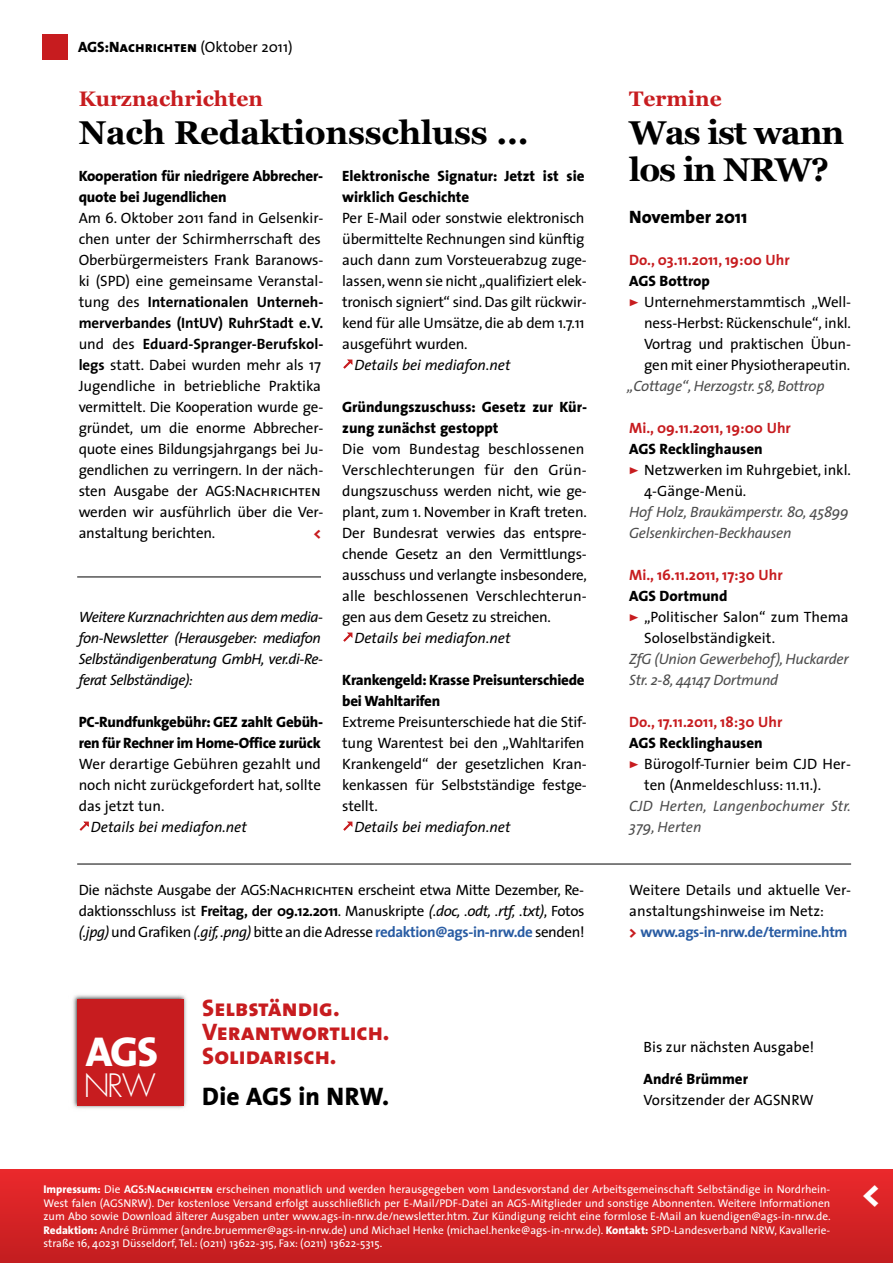
<style>
.page{position:relative;width:893px;height:1263px;background:#fff}
.page>*{position:absolute;margin:0;border:0;box-sizing:border-box;transform-origin:0 0}
.t1{font:800 42px "The Sans";color:#fff}
.t2{font:800 36px "The Sans";color:#fff}
.t3{font:700 33px "Georgia";letter-spacing:-.005em;color:#000}
.t4{font:700 33px/37.5px "Georgia";letter-spacing:-.035em;color:#000}
.t5{font:300 31.5px "Futura";color:#fff}
.t6{font:800 25.5px "The Sans";letter-spacing:.005em;color:#000}
.t7{font:24px/24px "The Sans Extra Bold Caps";color:#c71c1f}
.t8{font:700 21px "Georgia";color:#c71c1f}
.t9{font:800 18px "The Sans";color:#000}
.t10{font:15px/21px "The Sans";letter-spacing:-.01em;color:#000}
.t11{font:800 15px/21px "The Sans";letter-spacing:-.01em;color:#000}
.t12{font:italic 15px/21px "The Sans";letter-spacing:-.02em;color:#4d4d4d}
.t13{font:italic 15px/21px "The Sans";letter-spacing:-.03em;color:#000}
.t14{font:700 15px "The Sans";color:#c71c1f}
.t15{font:italic 15px "The Sans";color:#000}
.t16{font:15px "SPD2002 The Sans";color:#000}
.t17{font:italic 15px/21px "The Sans";color:#4d4d4d}
.t18{font:15px "The Sans Caps";letter-spacing:-.01em;color:#000}
.t19{font:800 15px "The Sans";color:#c71c1f}
.t20{font:11.25px/13.5px "The Sans";color:#fff;text-align:justify}
.s1{font-weight:800}
.s2{font-family:"The Sans Extra Bold Caps"}
.s3{font-weight:700}
.s4{font-family:"The Sans"}
.s5{font-family:"The Sans Caps"}
.s6{font-style:italic}
.s7{font-weight:700;color:#295ca3}
.s8{font-family:"The Sans Extra Bold Caps";color:#c71c1f}
.s9{font-weight:800;color:#c71c1f}
.s10{font-family:"The Sans Bold Caps"}
</style>
<div class="page">
<div style="left:43px;top:34px;width:25px;height:26px;background:#c71c1f"></div>
<div style="left:0;top:1169px;width:893px;height:94px;background:linear-gradient(to bottom,#eb292c,#c31e20)"></div>
<img style="left:73px;top:995px;width:114px;height:114px">
<div style="left:77px;top:999px;width:106px;height:106px;background:#c71c1f"></div>
<hr style="left:77px;top:864px;width:774px;height:1px;background:#000">
<hr style="left:77px;top:576px;width:244px;height:1px;background:#000">
<p class="t10" style="left:78px;top:38px;width:216px"><span class="s1">AGS:</span><span class="s2">Nachrichten</span> (Oktober 2011)</p>
<h3 class="t8" style="left:79px;top:87px;width:186px">Kurznachrichten</h3>
<h3 class="t3" style="left:79px;top:113px;width:451px">Nach Redaktionsschluss ...</h3>
<p class="t11" style="left:79px;top:167px;width:246px">Kooperation für niedrigere Abbrecher&shy;quote bei Jugendlichen</p>
<p class="t10" style="left:79px;top:209px;width:246px">Am 6. Oktober 2011 fand in Gelsenkir&shy;chen unter der Schirmherrschaft des Oberbürgermeisters Frank Baranows&shy;ki (SPD) eine gemeinsame Veranstal&shy;tung des <span class="s3">Internationalen Unterneh&shy;merverbandes (IntUV) RuhrStadt e.V. </span>und des <span class="s3">Eduard-Spranger-Berufskol&shy;legs</span> statt. Dabei wurden mehr als 17<br>Jugendliche in betriebliche Praktika vermittelt. Die Kooperation wurde ge&shy;gründet, um die enorme Abbrecher&shy;quote eines Bildungsjahrgangs bei Ju&shy;gendlichen zu verringern. In der näch-</p>
<p class="t18" style="left:79px;top:486px;width:244px"><span class="s4">sten Ausgabe der</span> AGS:Nachrichten</p>
<p class="t10" style="left:79px;top:503px;width:246px">werden wir ausführlich über die Ver&shy;anstaltung berichten.</p>
<p class="t19" style="left:313px;top:527px;width:9px">&lt;</p>
<p class="t13" style="left:79px;top:608px;width:246px">Weitere Kurznachrichten aus dem media&shy;fon-Newsletter (Herausgeber: mediafon Selbständigenberatung GmbH, ver.di-Re&shy;ferat Selbständige):</p>
<p class="t11" style="left:79px;top:713px;width:246px">PC-Rundfunkgebühr: GEZ zahlt Gebüh&shy;ren für Rechner im Home-Office zurück</p>
<p class="t10" style="left:79px;top:755px;width:244px;text-align:justify">Wer derartige Gebühren gezahlt und noch nicht zurückgefordert hat, sollte das jetzt tun.</p>
<p class="t15" style="left:91px;top:821px;width:157px">Details bei mediafon.net</p>
<p class="t11" style="left:342px;top:167px;width:244px">Elektronische Signatur: Jetzt ist sie wirklich Geschichte</p>
<p class="t10" style="left:342px;top:209px;width:246px">Per E-Mail oder sonstwie elektronisch übermittelte Rechnungen sind künftig auch dann zum Vorsteuerabzug zuge&shy;lassen,wenn sie nicht „qualifiziert elek&shy;tronisch signiert“ sind. Das gilt rückwir&shy;kend für alle Umsätze, die ab dem 1.7.11 ausgeführt wurden.</p>
<p class="t15" style="left:354px;top:359px;width:157px">Details bei mediafon.net</p>
<p class="t11" style="left:342px;top:398px;width:246px">Gründungszuschuss: Gesetz zur Kür&shy;zung zunächst gestoppt</p>
<p class="t10" style="left:342px;top:440px;width:246px">Die vom Bundestag beschlossenen Verschlechterungen für den Grün&shy;dungszuschuss werden nicht, wie ge&shy;plant, zum 1. November in Kraft treten.<br>Der Bundesrat verwies das entspre&shy;chende Gesetz an den Vermittlungs&shy;ausschuss und verlangte insbesondere, alle beschlossenen Verschlechterun&shy;gen aus dem Gesetz zu streichen.</p>
<p class="t15" style="left:354px;top:632px;width:157px">Details bei mediafon.net</p>
<p class="t11" style="left:342px;top:671px;width:244px">Krankengeld: Krasse Preisunterschiede bei Wahltarifen</p>
<p class="t10" style="left:342px;top:713px;width:246px">Extreme Preisunterschiede hat die Stif&shy;tung Warentest bei den „Wahltarifen<br>Krankengeld“ der gesetzlichen Kran&shy;kenkassen für Selbstständige festge&shy;stellt.</p>
<p class="t15" style="left:354px;top:821px;width:157px">Details bei mediafon.net</p>
<p class="t10" style="left:79px;top:881px;width:507px;text-align:justify">Die nächste Ausgabe der <span class="s5">AGS:Nachrichten</span> erscheint etwa Mitte Dezember, Re&shy;daktionsschluss ist <span class="s3">Freitag, der 09.12.2011</span>. Manuskripte <span class="s6">(.doc, .odt, .rtf, .txt)</span>, Fotos <span class="s6">(.jpg)</span> und Grafiken <span class="s6">(.gif,.png)</span> bitte an die Adresse <span class="s7">redaktion@ags-in-nrw.de</span> senden!</p>
<h1 class="t1" style="left:86px;top:1036px;width:74px">AGS</h1>
<h3 class="t5" style="left:83px;top:1064px;width:74px">NRW</h3>
<h3 class="t7" style="left:202px;top:998px;width:189px">Selbständig.<br>Verantwortlich.<br>Solidarisch.</h3>
<h3 class="t6" style="left:202px;top:1087px;width:188px">Die AGS in NRW.</h3>
<h3 class="t8" style="left:629px;top:87px;width:94px">Termine</h3>
<h3 class="t4" style="left:629px;top:113px;width:216px">Was ist wann los in NRW?</h3>
<p class="t9" style="left:629px;top:210px;width:120px">November 2011</p>
<p class="t14" style="left:629px;top:254px;width:162px">Do., 03.11.2011, 19:00 Uhr</p>
<p class="t11" style="left:629px;top:272px;width:82px">AGS Bottrop</p>
<p class="t10" style="left:629px;top:293px;width:223px"><span class="s8">&gt;</span> Unternehmerstammtisch „Well-</p>
<p class="t10" style="left:644px;top:314px;width:208px">ness-Herbst: Rückenschule“, inkl.</p>
<p class="t10" style="left:644px;top:335px;width:208px">Vortrag und praktischen Übun-</p>
<p class="t10" style="left:644px;top:356px;width:208px">gen mit einer Physiotherapeutin.</p>
<p class="t12" style="left:627px;top:377px;width:199px">„Cottage“, Herzogstr. 58, Bottrop</p>
<p class="t14" style="left:629px;top:422px;width:163px">Mi., 09.11.2011, 19:00 Uhr</p>
<p class="t11" style="left:629px;top:440px;width:135px">AGS Recklinghausen</p>
<p class="t10" style="left:629px;top:461px;width:223px"><span class="s8">&gt;</span> Netzwerken im Ruhrgebiet, inkl.</p>
<p class="t10" style="left:644px;top:482px;width:104px">4-Gänge-Menü.</p>
<p class="t12" style="left:629px;top:503px;width:221px">Hof Holz, Braukämperstr. 80, 45899<br>Gelsenkirchen-Beckhausen</p>
<p class="t14" style="left:629px;top:569px;width:155px">Mi., 16.11.2011, 17:30 Uhr</p>
<p class="t11" style="left:629px;top:587px;width:100px">AGS Dortmund</p>
<p class="t10" style="left:629px;top:608px;width:221px"><span class="s8">&gt;</span> „Politischer Salon“ zum Thema</p>
<p class="t10" style="left:644px;top:629px;width:133px">Soloselbständigkeit.</p>
<p class="t12" style="left:629px;top:650px;width:221px">ZfG (Union Gewerbehof), Huckarder<br>Str. 2-8, 44147 Dortmund</p>
<p class="t14" style="left:629px;top:716px;width:155px">Do., 17.11.2011, 18:30 Uhr</p>
<p class="t11" style="left:629px;top:734px;width:135px">AGS Recklinghausen</p>
<p class="t10" style="left:629px;top:755px;width:223px"><span class="s8">&gt;</span> Bürogolf-Turnier beim CJD Her-</p>
<p class="t10" style="left:644px;top:776px;width:179px">ten (Anmeldeschluss: 11.11.).</p>
<p class="t17" style="left:629px;top:797px;width:223px">CJD Herten, Langenbochumer Str.<br>379, Herten</p>
<p class="t10" style="left:629px;top:881px;width:223px">Weitere Details und aktuelle Ver&shy;anstaltungshinweise im Netz:<br><span class="s9">&gt;</span> <span class="s7">www.ags-in-nrw.de/termine.htm</span></p>
<p class="t16" style="left:644px;top:1039px;width:172px">Bis zur nächsten Ausgabe!</p>
<p class="t11" style="left:644px;top:1070px;width:106px">André Brümmer</p>
<p class="t16" style="left:644px;top:1092px;width:172px">Vorsitzender der AGSNRW</p>
<p class="t20" style="left:44px;top:1183px;width:789px"><span class="s1">Impressum:</span> Die <span class="s10">AGS:Nachrichten</span> erscheinen monatlich und werden herausgegeben vom Landesvorstand der Arbeitsgemeinschaft Selbständige in Nordrhein-West falen (AGSNRW). Der kostenlose Versand erfolgt ausschließlich per E-Mail/PDF-Datei an AGS-Mitglieder und sonstige Abonnenten. Weitere Informationen zum Abo sowie Download älterer Ausgaben unter www.ags-in-nrw.de/newsletter.htm. Zur Kündigung reicht eine formlose E-Mail an kuendigen@ags-in-nrw.de.<br><span class="s1">Redaktion:</span> André Brümmer (andre.bruemmer@ags-in-nrw.de) und Michael Henke (michael.henke@ags-in-nrw.de). <span class="s1">Kontakt:</span> SPD-Landesverband NRW, Kavallerie&shy;straße 16, 40231 Düsseldorf, Tel.: (0211) 13622-315, Fax: (0211) 13622-5315.</p>
<h2 class="t2" style="left:862px;top:1178px;width:20px">&lt;</h2>
</div>
